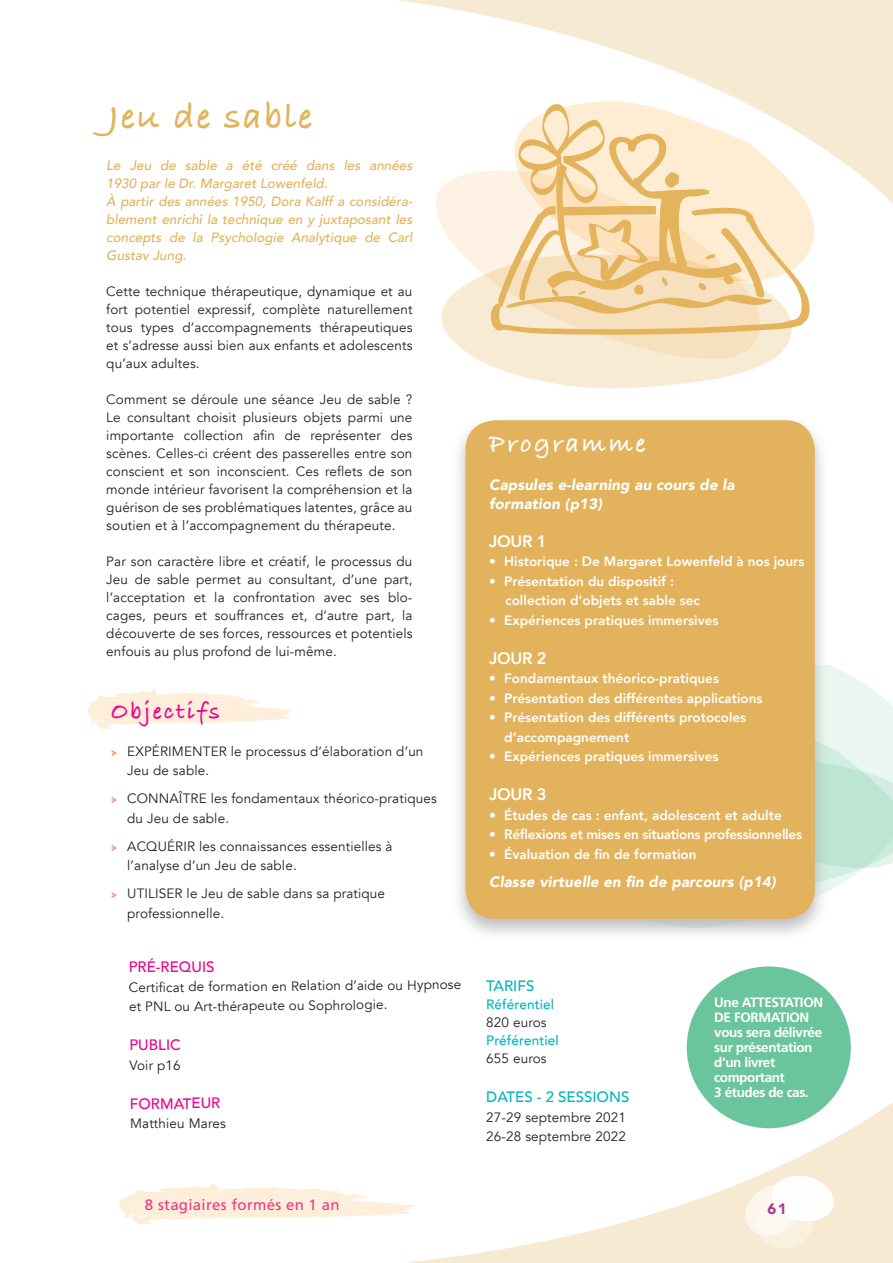
<style>
.page{position:relative;width:893px;height:1263px;background:#fff}
.page>*{position:absolute;margin:0;border:0;box-sizing:border-box;transform-origin:0 0}
.TYPOGRAPHIE_RELATION{font:700 37.5px "Bradley Hand ITCTT";letter-spacing:.05em;color:#e2b35c}
.t1{font:700 27px "Bradley Hand ITCTT";letter-spacing:.09em;color:#fff}
.t2{font:700 24px "Bradley Hand ITCTT";letter-spacing:.09em;color:#ed028c}
.t3{font:800 16.5px "Avenir";letter-spacing:-.02em;color:#fff}
.t4{font:italic 900 15px/19.5px "Avenir";letter-spacing:.01em;color:#fff}
.PRE_REQUIS{font:500 15px "Avenir";color:#ed028c}
.t5{font:15px "Frutiger";letter-spacing:.02em;color:#ef377f}
.PRE_REQUIS-2{font:500 15px "Avenir";color:#00b6bc}
.JOUR_PROGRAMME{font:900 15px "Avenir";color:#a43b96}
.TEXTE_COURANT_GUIDE{font:13.5px/18px "Avenir";letter-spacing:.01em;color:#231f20;text-align:justify}
.t6{font:800 13.5px "Avenir";color:#fff}
.TEXTE_STAGE{font:13.5px/19.5px "Avenir";letter-spacing:.01em;color:#231f20}
.INTRO_TEXTE_COURANT{font:italic 500 13.5px/18px "Avenir";color:#e2b35c}
.TEXTE_ROND{font:700 13.5px "Frutiger";letter-spacing:-.03em;color:#fff}
.PRE_REQUIS-3{font:13.5px "Avenir";letter-spacing:.01em;color:#231f20}
.t7{font:800 13.5px "Avenir";letter-spacing:-.02em;color:#fff}
.PRE_REQUIS-4{font:500 13.5px "Avenir";letter-spacing:.01em;color:#00b6bc}
.s1{font-family:"Josefin Sans";font-weight:700;font-size:12px;color:#f7966c}
</style>
<div class="page">
<svg style="left:118px;top:1184px;width:290px;height:40px"></svg>
<svg style="left:408px;top:1008px;width:485px;height:255px"></svg>
<svg style="left:398px;top:0;width:495px;height:233px;fill:#f8ecd3"></svg>
<svg style="left:829px;top:665px;width:64px;height:95px;fill:#eaf7f1"></svg>
<svg style="left:829px;top:760px;width:64px;height:130px;background:#cceadd"></svg>
<svg style="left:741px;top:1173px;width:95px;height:79px"></svg>
<div style="left:451px;top:414px;width:378px;height:527px;background:#a8a9ad;opacity:.75"></div>
<div style="left:466px;top:420px;width:349px;height:499px;background:#e2b35c;border-radius:30px"></div>
<svg style="left:87px;top:689px;width:206px;height:40px"></svg>
<svg style="left:477px;top:335px;width:314px;height:53px;fill:#f8ebd4"></svg>
<svg style="left:436px;top:171px;width:324px;height:188px"></svg>
<svg style="left:488px;top:101px;width:322px;height:234px;background:#f7e0bb"></svg>
<div style="left:687px;top:966px;width:164px;height:162px;background:#6bc59c;border-radius:50%"></div>
<p class="TYPOGRAPHIE_RELATION" style="left:109px;top:88px;width:205px">Jeu de sable</p>
<p class="INTRO_TEXTE_COURANT" style="left:106px;top:156px;width:308px">Le Jeu de sable a été créé dans les années 1930 par le Dr. Margaret Lowenfeld.<br>À partir des années 1950, Dora Kalff a considéra&shy;blement enrichi la technique en y juxtaposant les concepts de la Psychologie Analytique de Carl Gustav Jung.</p>
<p class="TEXTE_COURANT_GUIDE" style="left:106px;top:282px;width:308px">Cette technique thérapeutique, dynamique et au fort potentiel expressif, complète naturellement tous types d’accompagnements thérapeutiques et s’adresse aussi bien aux enfants et adolescents qu’aux adultes.</p>
<p class="TEXTE_COURANT_GUIDE" style="left:106px;top:390px;width:308px">Comment se déroule une séance Jeu de sable ?<br>Le consultant choisit plusieurs objets parmi une importante collection afin de représenter des scènes. Celles-ci créent des passerelles entre son conscient et son inconscient. Ces reflets de son monde intérieur favorisent la compréhension et la guérison de ses problématiques latentes, grâce au soutien et à l’accompagnement du thérapeute.</p>
<p class="TEXTE_COURANT_GUIDE" style="left:106px;top:552px;width:308px">Par son caractère libre et créatif, le processus du Jeu de sable permet au consultant, d’une part, l’acceptation et la confrontation avec ses blo&shy;cages, peurs et souffrances et, d’autre part, la découverte de ses forces, ressources et potentiels enfouis au plus profond de lui-même.</p>
<p class="t2" style="left:111px;top:693px;width:111px">Objectifs</p>
<p class="TEXTE_STAGE" style="left:127px;top:742px;width:298px;text-indent:-16px"><span class="s1">&gt;</span> EXPÉRIMENTER le processus d’élaboration d’un<br>Jeu de sable.</p>
<p class="TEXTE_STAGE" style="left:127px;top:789px;width:311px;text-indent:-16px"><span class="s1">&gt;</span> CONNAÎTRE les fondamentaux théorico-pratiques du Jeu de sable.</p>
<p class="TEXTE_STAGE" style="left:127px;top:837px;width:267px;text-indent:-16px"><span class="s1">&gt;</span> ACQUÉRIR les connaissances essentielles à l’analyse d’un Jeu de sable.</p>
<p class="TEXTE_STAGE" style="left:127px;top:884px;width:259px;text-indent:-16px"><span class="s1">&gt;</span> UTILISER le Jeu de sable dans sa pratique professionnelle.</p>
<p class="PRE_REQUIS" style="left:128px;top:954px;width:87px;rotate:-1deg">PRÉ-REQUIS</p>
<p class="TEXTE_COURANT_GUIDE" style="left:129px;top:976px;width:334px;line-height:19.8px">Certificat de formation en Relation d’aide ou Hypnose et PNL ou Art-thérapeute ou Sophrologie.</p>
<p class="PRE_REQUIS" style="left:129px;top:1032px;width:53px;rotate:-1deg">PUBLIC</p>
<p class="TEXTE_COURANT_GUIDE" style="left:130px;top:1056px;width:53px">Voir p16</p>
<p class="PRE_REQUIS" style="left:130px;top:1091px;width:92px;rotate:-1deg">FORMATEUR</p>
<p class="TEXTE_COURANT_GUIDE" style="left:130px;top:1115px;width:97px">Matthieu Mares</p>
<p class="t1" style="left:489px;top:423px;width:158px">Programme</p>
<p class="t4" style="left:489px;top:475px;width:247px">Capsules e-learning au cours de la formation (p13)</p>
<p class="t3" style="left:489px;top:528px;width:59px">JOUR 1</p>
<p class="t6" style="left:489px;top:551px;width:317px">• Historique : De Margaret Lowenfeld à nos jours</p>
<p class="t6" style="left:489px;top:571px;width:186px">• Présentation du dispositif :</p>
<p class="t6" style="left:505px;top:590px;width:196px">collection d’objets et sable sec</p>
<p class="t6" style="left:489px;top:610px;width:231px">• Expériences pratiques immersives</p>
<p class="t3" style="left:489px;top:645px;width:59px">JOUR 2</p>
<p class="t6" style="left:489px;top:668px;width:231px">• Fondamentaux théorico-pratiques</p>
<p class="t6" style="left:489px;top:688px;width:275px">• Présentation des différentes applications</p>
<p class="t6" style="left:489px;top:707px;width:259px">• Présentation des différents protocoles</p>
<p class="t6" style="left:504px;top:727px;width:127px">d’accompagnement</p>
<p class="t6" style="left:489px;top:746px;width:231px">• Expériences pratiques immersives</p>
<p class="t3" style="left:489px;top:782px;width:59px">JOUR 3</p>
<p class="t6" style="left:489px;top:805px;width:294px">• Études de cas : enfant, adolescent et adulte</p>
<p class="t7" style="left:489px;top:824px;width:314px">• Réflexions et mises en situations professionnelles</p>
<p class="t6" style="left:489px;top:844px;width:209px">• Évaluation de fin de formation</p>
<p class="t4" style="left:489px;top:872px;width:288px">Classe virtuelle en fin de parcours (p14)</p>
<p class="PRE_REQUIS-2" style="left:486px;top:973px;width:50px">TARIFS</p>
<p class="PRE_REQUIS-4" style="left:486px;top:993px;width:69px">Référentiel</p>
<p class="PRE_REQUIS-4" style="left:774px;top:993px;width:5px">:</p>
<p class="PRE_REQUIS-3" style="left:486px;top:1014px;width:62px">820 euros</p>
<p class="PRE_REQUIS-4" style="left:486px;top:1029px;width:74px">Préférentiel</p>
<p class="PRE_REQUIS-4" style="left:774px;top:1029px;width:5px">:</p>
<p class="PRE_REQUIS-3" style="left:486px;top:1050px;width:62px">655 euros</p>
<p class="PRE_REQUIS-2" style="left:486px;top:1084px;width:145px">DATES - 2 SESSIONS</p>
<p class="PRE_REQUIS-3" style="left:486px;top:1109px;width:141px">27-29 septembre 2021</p>
<p class="PRE_REQUIS-3" style="left:486px;top:1128px;width:141px">26-28 septembre 2022</p>
<p class="TEXTE_ROND" style="left:714px;top:994px;width:110px">Une ATTESTATION</p>
<p class="TEXTE_ROND" style="left:714px;top:1009px;width:96px">DE FORMATION</p>
<p class="TEXTE_ROND" style="left:714px;top:1024px;width:109px">vous sera délivrée</p>
<p class="TEXTE_ROND" style="left:714px;top:1039px;width:100px">sur présentation</p>
<p class="TEXTE_ROND" style="left:714px;top:1054px;width:62px">d’un livret</p>
<p class="TEXTE_ROND" style="left:714px;top:1069px;width:72px">comportant</p>
<p class="TEXTE_ROND" style="left:714px;top:1084px;width:96px">3 études de cas.</p>
<p class="t5" style="left:145px;top:1196px;width:196px">8 stagiaires formés en 1 an</p>
<p class="JOUR_PROGRAMME" style="left:767px;top:1196px;width:21px">61</p>
</div>
